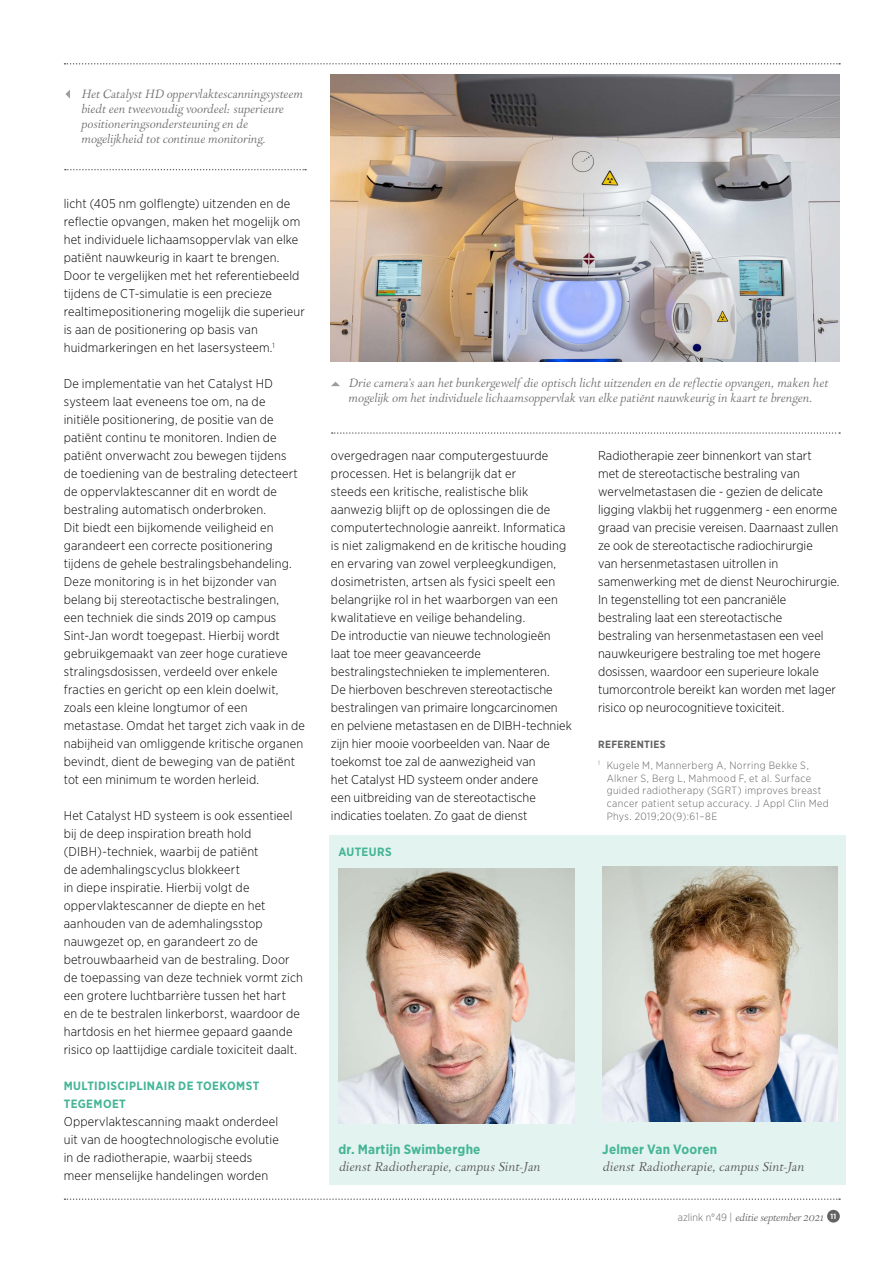
<style>
.page{position:relative;width:893px;height:1263px;background:#fff}
.page>*{position:absolute;margin:0;border:0;box-sizing:border-box;transform-origin:0 0}
.t1{font:700 13.5px "Gotham Narrow";letter-spacing:.015em;color:#45b596}
.t2{font:300 12.75px/18px "Gotham Narrow";letter-spacing:.005em;color:#000}
.t3{font:300 12.75px "Park Lane";letter-spacing:.03em;color:#575756}
.t4{font:300 12px/15px "Park Lane";letter-spacing:.02em;color:#706f6f}
.t5{font:700 12px/18px "Gotham Narrow";letter-spacing:.03em;color:#45b596}
.t6{font:300 10.5px/12.8px "Gotham Narrow";letter-spacing:.04em;color:#646363}
.t7{font:300 10.5px "Park Lane";color:#646363}
.s1{font-weight:700}
.s2{font-family:"Gotham Narrow"}
.s3{font-family:"Gotham Narrow";font-weight:700;font-size:7.5px;color:#fff}
</style>
<div class="page">
<svg style="left:65px;top:63px;width:775px;height:2px"></svg>
<div style="left:827px;top:1210px;width:13px;height:12px;background:#646363;border-radius:50%"></div>
<svg style="left:65px;top:1198px;width:775px;height:2px"></svg>
<div style="left:329px;top:835px;width:517px;height:349px;background:#e3f3ef"></div>
<img style="left:338px;top:868px;width:236px;height:255px">
<img style="left:602px;top:866px;width:235px;height:255px">
<svg style="left:65px;top:90px;width:5px;height:9px"></svg>
<svg style="left:65px;top:169px;width:241px;height:1px"></svg>
<svg style="left:332px;top:432px;width:508px;height:2px"></svg>
<img style="left:331px;top:74px;width:509px;height:287px">
<svg style="left:331px;top:382px;width:9px;height:4px"></svg>
<p class="t4" style="left:81px;top:88px;width:223px">Het Catalyst HD oppervlaktescanningsysteem biedt een tweevoudig voordeel: superieure positioneringsondersteuning en de mogelijkheid tot continue monitoring.</p>
<p class="t2" style="left:64px;top:195px;width:243px">licht (405 nm golflengte) uitzenden en de reflectie opvangen, maken het mogelijk om het individuele lichaamsoppervlak van elke patiënt nauwkeurig in kaart te brengen.<br>Door te vergelijken met het referentiebeeld tijdens de CT-simulatie is een precieze realtimepositionering mogelijk die superieur is aan de positionering op basis van huidmarkeringen en het lasersysteem.<sup>1</sup></p>
<p class="t2" style="left:64px;top:375px;width:243px">De implementatie van het Catalyst HD systeem laat eveneens toe om, na de<br>initiële positionering, de positie van de patiënt continu te monitoren. Indien de patiënt onverwacht zou bewegen tijdens<br>de toediening van de bestraling detecteert de oppervlaktescanner dit en wordt de bestraling automatisch onderbroken.<br>Dit biedt een bijkomende veiligheid en garandeert een correcte positionering tijdens de gehele bestralingsbehandeling.<br>Deze monitoring is in het bijzonder van belang bij stereotactische bestralingen,<br>een techniek die sinds 2019 op campus Sint-Jan wordt toegepast. Hierbij wordt gebruikgemaakt van zeer hoge curatieve stralingsdosissen, verdeeld over enkele fracties en gericht op een klein doelwit, zoals een kleine longtumor of een metastase. Omdat het target zich vaak in de nabijheid van omliggende kritische organen bevindt, dient de beweging van de patiënt tot een minimum te worden herleid.</p>
<p class="t2" style="left:64px;top:807px;width:241px">Het Catalyst HD systeem is ook essentieel bij de deep inspiration breath hold (DIBH)-techniek, waarbij de patiënt<br>de ademhalingscyclus blokkeert<br>in diepe inspiratie. Hierbij volgt de oppervlaktescanner de diepte en het aanhouden van de ademhalingsstop nauwgezet op, en garandeert zo de betrouwbaarheid van de bestraling. Door de toepassing van deze techniek vormt zich een grotere luchtbarrière tussen het hart<br>en de te bestralen linkerborst, waardoor de hartdosis en het hiermee gepaard gaande risico op laattijdige cardiale toxiciteit daalt.</p>
<p class="t5" style="left:64px;top:1077px;width:197px">MULTIDISCIPLINAIR DE TOEKOMST<br>TEGEMOET</p>
<p class="t2" style="left:64px;top:1113px;width:217px">Oppervlaktescanning maakt onderdeel uit van de hoogtechnologische evolutie in de radiotherapie, waarbij steeds meer menselijke handelingen worden</p>
<p class="t4" style="left:348px;top:377px;width:481px">Drie camera’s aan het bunkergewelf die optisch licht uitzenden en de reflectie opvangen, maken het mogelijk om het individuele lichaamsoppervlak van elke patiënt nauwkeurig in kaart te brengen.</p>
<p class="t2" style="left:331px;top:447px;width:242px">overgedragen naar computergestuurde processen. Het is belangrijk dat er<br>steeds een kritische, realistische blik aanwezig blijft op de oplossingen die de computertechnologie aanreikt. Informatica is niet zaligmakend en de kritische houding en ervaring van zowel verpleegkundigen, dosimetristen, artsen als fysici speelt een belangrijke rol in het waarborgen van een kwalitatieve en veilige behandeling.<br>De introductie van nieuwe technologieën laat toe meer geavanceerde bestralingstechnieken te implementeren.<br>De hierboven beschreven stereotactische bestralingen van primaire longcarcinomen en pelviene metastasen en de DIBH-techniek zijn hier mooie voorbeelden van. Naar de toekomst toe zal de aanwezigheid van<br>het Catalyst HD systeem onder andere<br>een uitbreiding van de stereotactische indicaties toelaten. Zo gaat de dienst</p>
<p class="t2" style="left:598px;top:447px;width:243px">Radiotherapie zeer binnenkort van start<br>met de stereotactische bestraling van wervelmetastasen die - gezien de delicate ligging vlakbij het ruggenmerg - een enorme graad van precisie vereisen. Daarnaast zullen ze ook de stereotactische radiochirurgie<br>van hersenmetastasen uitrollen in samenwerking met de dienst Neurochirurgie.<br>In tegenstelling tot een pancraniële bestraling laat een stereotactische<br>bestraling van hersenmetastasen een veel nauwkeurigere bestraling toe met hogere dosissen, waardoor een superieure lokale tumorcontrole bereikt kan worden met lager risico op neurocognitieve toxiciteit.</p>
<p class="t6" style="left:598px;top:734px;width:212px;line-height:21.3px"><span class="s1">REFERENTIES<br></span><sup>1</sup> Kugele M, Mannerberg A, Norring Bekke S,</p>
<p class="t6" style="left:607px;top:772px;width:224px">Alkner S, Berg L, Mahmood F, et al. Surface guided radiotherapy (SGRT) improves breast cancer patient setup accuracy. J Appl Clin Med Phys. 2019;20(9):61–8E</p>
<p class="t5" style="left:338px;top:844px;width:55px">AUTEURS</p>
<p class="t1" style="left:338px;top:1143px;width:144px">dr. Martijn Swimberghe</p>
<p class="t3" style="left:338px;top:1161px;width:203px">dienst Radiotherapie, campus Sint-Jan</p>
<p class="t1" style="left:602px;top:1143px;width:117px">Jelmer Van Vooren</p>
<p class="t3" style="left:602px;top:1161px;width:203px">dienst Radiotherapie, campus Sint-Jan</p>
<p class="t7" style="left:678px;top:1212px;width:160px"><span class="s2">azlink n°49 |</span> editie september 2021 <span class="s3">11</span></p>
</div>
